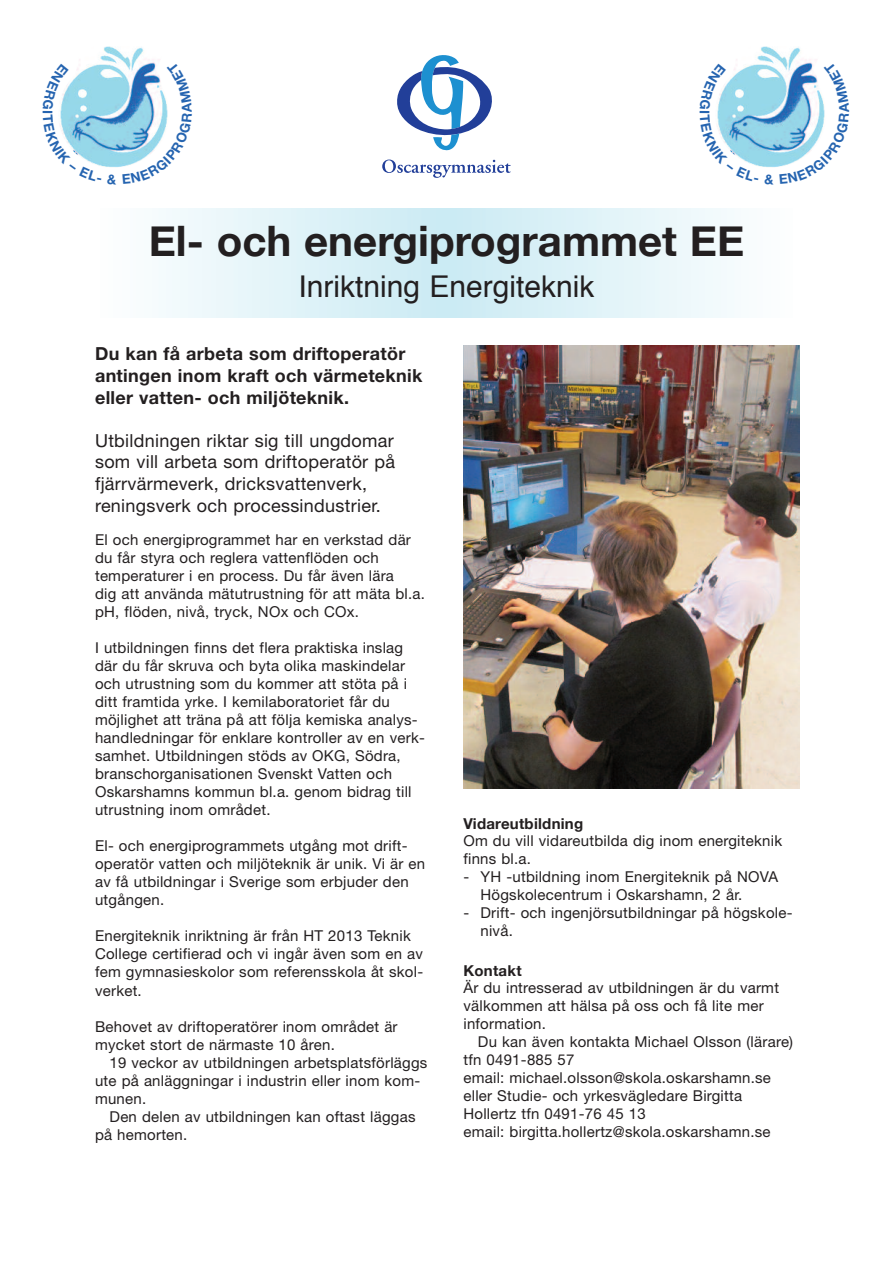
<style>
.page{position:relative;width:893px;height:1263px;background:#fff}
.page>*{position:absolute;margin:0;border:0;box-sizing:border-box;transform-origin:0 0}
.t1{font:700 42px "Helvetica Neue";color:#231f20}
.t2{font:30px "Helvetica";color:#231f20}
.t3{font:18px/21.6px "Helvetica Neue";letter-spacing:.015em;color:#231f20}
.t4{font:700 18px/21.6px "Helvetica Neue";letter-spacing:.015em;color:#231f20}
.t5{font:15px/18px "Helvetica Neue";letter-spacing:.015em;color:#231f20}
.t6{font:700 15px "Helvetica Neue";letter-spacing:.015em;color:#231f20}
.t7{font:700 13.5px "Helvetica Neue";color:#2564b0}
</style>
<div class="page">
<img style="left:463px;top:346px;width:336px;height:442px">
<img style="left:79px;top:47px;width:81px;height:120px">
<svg style="left:397px;top:55px;width:95px;height:96px"></svg>
<svg style="left:382px;top:160px;width:129px;height:18px"></svg>
<img style="left:736px;top:47px;width:81px;height:120px">
<svg style="left:60px;top:64px;width:41px;height:103px"></svg>
<svg style="left:107px;top:62px;width:61px;height:105px"></svg>
<svg style="left:717px;top:64px;width:41px;height:103px"></svg>
<svg style="left:764px;top:62px;width:61px;height:105px"></svg>
<p class="t7" style="left:52px;top:110px;width:5px;rotate:90deg">I</p>
<p class="t7" style="left:710px;top:110px;width:5px;rotate:90deg">I</p>
<h1 class="t1" style="left:149px;top:215px;width:597px">El- och energiprogrammet EE</h1>
<h2 class="t2" style="left:299px;top:274px;width:297px">Inriktning Energiteknik</h2>
<p class="t4" style="left:95px;top:345px;width:329px">Du kan få arbeta som driftoperatör antingen inom kraft och värmeteknik eller vatten- och miljöteknik.</p>
<p class="t3" style="left:95px;top:431px;width:301px">Utbildningen riktar sig till ungdomar som vill arbeta som driftoperatör på fjärrvärmeverk, dricksvattenverk, reningsverk och processindustrier.</p>
<p class="t5" style="left:95px;top:533px;width:331px">El och energiprogrammet har en verkstad där du får styra och reglera vattenflöden och temperaturer i en process. Du får även lära<br>dig att använda mätutrustning för att mäta bl.a. pH, flöden, nivå, tryck, NOx och COx.</p>
<p class="t5" style="left:95px;top:641px;width:331px">I utbildningen finns det flera praktiska inslag där du får skruva och byta olika maskindelar och utrustning som du kommer att stöta på i ditt framtida yrke. I kemilaboratoriet får du möjlighet att träna på att följa kemiska analys&shy;handledningar för enklare kontroller av en verk&shy;samhet. Utbildningen stöds av OKG, Södra, branschorganisationen Svenskt Vatten och Oskarshamns kommun bl.a. genom bidrag till utrustning inom området.</p>
<p class="t5" style="left:95px;top:839px;width:332px">El- och energiprogrammets utgång mot drift&shy;operatör vatten och miljöteknik är unik. Vi är en av få utbildningar i Sverige som erbjuder den utgången.</p>
<p class="t5" style="left:95px;top:929px;width:330px">Energiteknik inriktning är från HT 2013 Teknik College certifierad och vi ingår även som en av fem gymnasieskolor som referensskola åt skol&shy;verket.</p>
<p class="t5" style="left:95px;top:1019px;width:304px">Behovet av driftoperatörer inom området är mycket stort de närmaste 10 åren.</p>
<p class="t5" style="left:95px;top:1055px;width:334px;text-indent:15px">19 veckor av utbildningen arbetsplatsförläggs ute på anläggningar i industrin eller inom kom&shy;munen.</p>
<p class="t5" style="left:95px;top:1109px;width:322px;text-indent:15px">Den delen av utbildningen kan oftast läggas på hemorten.</p>
<p class="t6" style="left:463px;top:814px;width:121px">Vidareutbildning</p>
<p class="t5" style="left:463px;top:833px;width:320px">Om du vill vidareutbilda dig inom energiteknik finns bl.a.</p>
<p class="t5" style="left:480px;top:869px;width:299px;text-indent:-17px">- YH -utbildning inom Energiteknik på NOVA<br>Högskolecentrum i Oskarshamn, 2 år.</p>
<p class="t5" style="left:480px;top:905px;width:314px;text-indent:-17px">- Drift- och ingenjörsutbildningar på högskole&shy;nivå.</p>
<p class="t6" style="left:463px;top:961px;width:60px">Kontakt</p>
<p class="t5" style="left:463px;top:980px;width:317px">Är du intresserad av utbildningen är du varmt välkommen att hälsa på oss och få lite mer information.</p>
<p class="t5" style="left:463px;top:1034px;width:331px;text-indent:15px">Du kan även kontakta Michael Olsson (lärare) tfn 0491-885 57<br>email: michael.olsson@skola.oskarshamn.se eller Studie- och yrkesvägledare Birgitta Hollertz tfn 0491-76 45 13<br>email: birgitta.hollertz@skola.oskarshamn.se</p>
</div>
